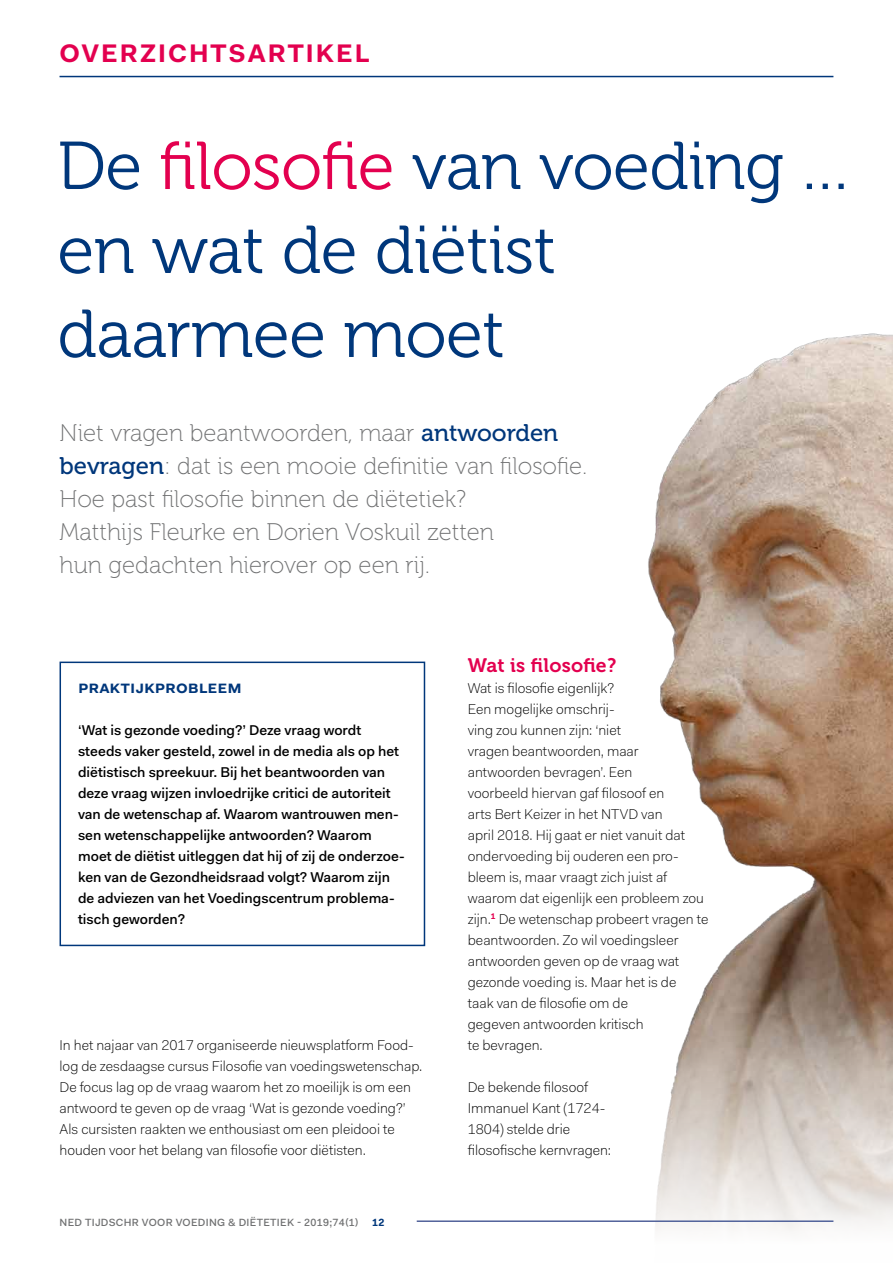
<style>
.page{position:relative;width:893px;height:1263px;background:#fff}
.page>*{position:absolute;margin:0;border:0;box-sizing:border-box;transform-origin:0 0}
.t1{font:67.5px/84px "Museo 300";letter-spacing:-.01em;color:#00377b}
.t2{font:700 25.5px "Fakt Pro";letter-spacing:.08em;color:#e3004f}
.t3{font:24px/33px "Museo 100";color:#707172}
.t4{font:19.5px "Museo 700";letter-spacing:.01em;color:#e3004f}
.t5{font:600 18px "Fakt Pro";color:#00377b}
.t6{font:300 14.25px/21px "Fakt Pro";color:#000}
.t7{font:500 14.25px/21px "Fakt Pro";color:#000}
.t8{font:500 10.5px "Fakt Pro";letter-spacing:.03em;color:#707172}
.t9{font:700 10.5px "Fakt Pro";color:#00377b}
.s1{color:#e3004f}
.s2{font-family:"Museo 500";color:#00377b}
</style>
<div class="page">
<hr style="left:60px;top:76px;width:773px;height:1px;background:#00377b">
<div style="left:60px;top:662px;width:365px;height:284px;border:2px solid #00377b"></div>
<img style="left:648px;top:333px;width:245px;height:898px">
<hr style="left:417px;top:1220px;width:416px;height:2px;background:#51629a">
<h2 class="t2" style="left:60px;top:36px;width:312px">OVERZICHTSARTIKEL</h2>
<h1 class="t1" style="left:57px;top:125px;width:797px">De <span class="s1">filosofie</span> van voeding … en wat de diëtist<br>daarmee moet</h1>
<h3 class="t3" style="left:60px;top:417px;width:529px">Niet vragen beantwoorden, maar <span class="s2">antwoorden bevragen</span>: dat is een mooie definitie van filosofie.<br>Hoe past filosofie binnen de diëtetiek?<br>Matthijs Fleurke en Dorien Voskuil zetten<br>hun gedachten hierover op een rij.</h3>
<p class="t5" style="left:78px;top:675px;width:165px">praktijkprobleem</p>
<p class="t7" style="left:78px;top:720px;width:328px">‘Wat is gezonde voeding?’ Deze vraag wordt steeds vaker gesteld, zowel in de media als op het diëtistisch spreekuur. Bij het beantwoorden van deze vraag wijzen invloedrijke critici de autoriteit van de wetenschap af. Waarom wantrouwen men&shy;sen wetenschappelijke antwoorden? Waarom moet de diëtist uitleggen dat hij of zij de onderzoe&shy;ken van de Gezondheidsraad volgt? Waarom zijn de adviezen van het Voedingscentrum problema&shy;tisch geworden?</p>
<p class="t6" style="left:60px;top:1035px;width:364px">In het najaar van 2017 organiseerde nieuwsplatform Food&shy;log de zesdaagse cursus Filosofie van voedingswetenschap.<br>De focus lag op de vraag waarom het zo moeilijk is om een antwoord te geven op de vraag ‘Wat is gezonde voeding?’ Als cursisten raakten we enthousiast om een pleidooi te houden voor het belang van filosofie voor diëtisten.</p>
<p class="t8" style="left:60px;top:1215px;width:301px">NED TIJDSCHR VOOR VOEDING &amp; DIËTETIEK - 2019;74(1)</p>
<p class="t9" style="left:372px;top:1215px;width:14px">12</p>
<h3 class="t4" style="left:468px;top:654px;width:150px">Wat is filosofie?</h3>
<p class="t6" style="left:468px;top:678px;width:242px">Wat is filosofie eigenlijk?<br>Een mogelijke omschrij-<br>ving zou kunnen zijn: ‘niet<br>vragen beantwoorden, maar antwoorden bevragen’. Een<br>voorbeeld hiervan gaf filosoof en<br>arts Bert Keizer in het NTVD van<br>april 2018. Hij gaat er niet vanuit dat ondervoeding bij ouderen een pro&shy;bleem is, maar vraagt zich juist af waarom dat eigenlijk een probleem zou zijn.<sup>1</sup> De wetenschap probeert vragen te beantwoorden. Zo wil voedingsleer antwoorden geven op de vraag wat gezonde voeding is. Maar het is de<br>taak van de filosofie om de<br>gegeven antwoorden kritisch<br>te bevragen.</p>
<p class="t6" style="left:468px;top:1077px;width:145px">De bekende filosoof<br>Immanuel Kant (1724-<br>1804) stelde drie filosofische kernvragen:</p>
</div>
